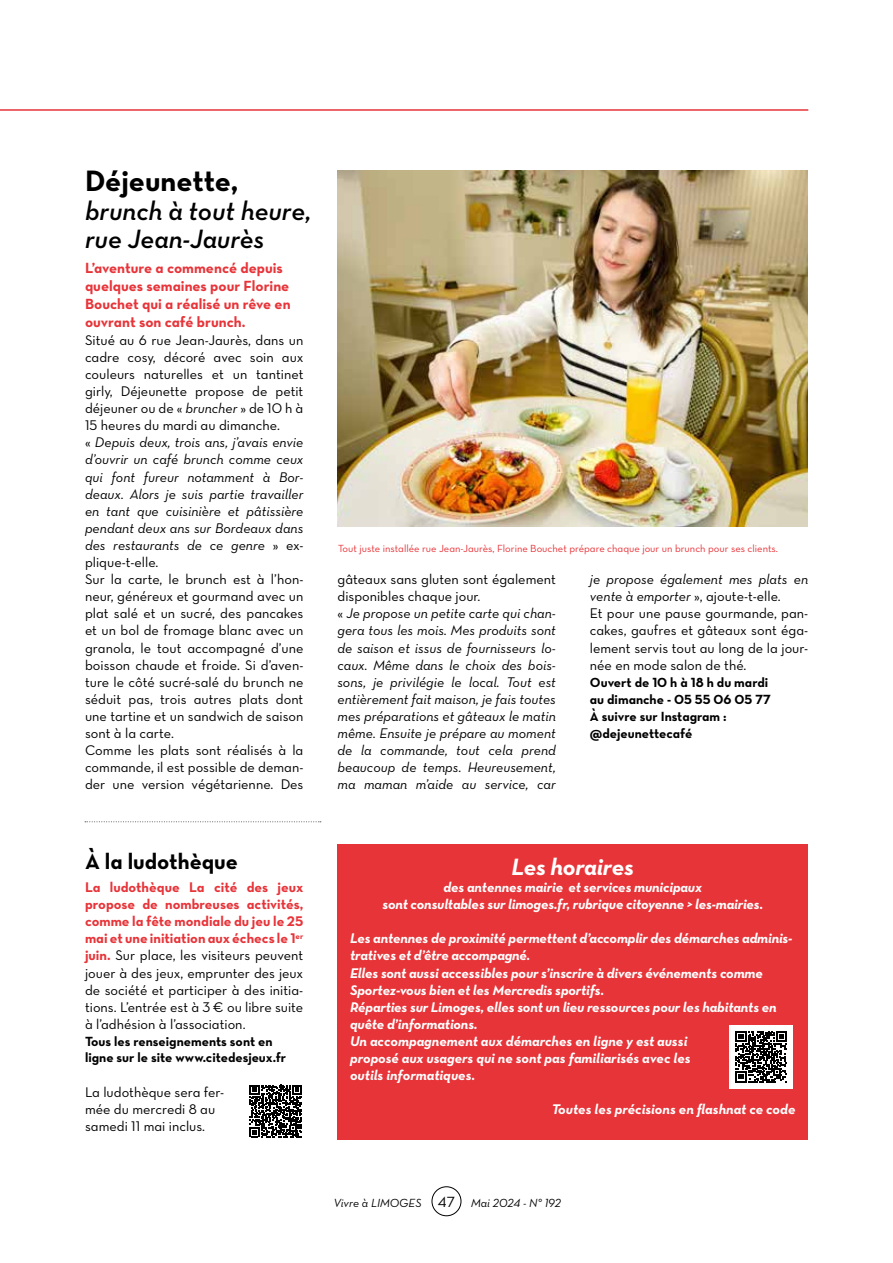
<style>
.page{position:relative;width:893px;height:1263px;background:#fff}
.page>*{position:absolute;margin:0;border:0;box-sizing:border-box;transform-origin:0 0}
.t1{font:30px "Neutra Text Bold Alt";color:#000}
.t2{font:27px/28.5px "Neutra Text Demi Italic Alt";color:#000}
.t3{font:24px "Neutra Text Bold Italic Alt";letter-spacing:-.01em;color:#fff}
.t4{font:22.5px "Neutra Text Bold Alt";color:#000}
.t5{font:15px/18px "Neutra Text Bold Alt";color:#e73439}
.t6{font:14.25px/17.1px "Neutra Text Book Alt";color:#000}
.t7{font:14.25px/17.1px "Neutra Text Book Italic Alt";color:#000;text-align:justify}
.t8{font:14.25px/17.1px "Neutra Text Bold Italic Alt";letter-spacing:-.01em;color:#fff;text-align:center}
.t9{font:14.25px/17.1px "Neutra Text Bold Alt";color:#e73439;text-align:justify}
.t10{font:13.5px/17.1px "Neutra Text Bold Alt";color:#000}
.t11{font:12px "Neutra Text Book Italic Alt";color:#000}
.t12{font:10.5px "Neutra Text Book Alt";color:#e73439}
.s1{font-family:"Neutra Text Book Italic Alt"}
.s2{font-family:"Neutra Text Book Alt"}
.s3{font-family:"Neutra Text Bold Alt";color:#e73439}
.s4{font-family:"Neutra Text Book Alt";font-size:15px}
</style>
<div class="page">
<hr style="left:0;top:109px;width:808px;height:2px;background:#e73439">
<img style="left:337px;top:170px;width:471px;height:356px">
<svg style="left:85px;top:821px;width:236px;height:1px"></svg>
<svg style="left:250px;top:1085px;width:52px;height:52px"></svg>
<div style="left:337px;top:845px;width:471px;height:295px;background:#e73439"></div>
<div style="left:729px;top:1025px;width:64px;height:64px;background:#fff"></div>
<svg style="left:735px;top:1031px;width:52px;height:51px"></svg>
<div style="left:432px;top:1186px;width:29px;height:30px;border:1px solid #000;border-radius:50%"></div>
<h1 class="t1" style="left:85px;top:162px;width:155px">Déjeunette,</h1>
<h2 class="t2" style="left:85px;top:196px;width:228px">brunch à tout heure, rue Jean-Jaurès</h2>
<p class="t5" style="left:85px;top:259px;width:207px">L’aventure a commencé depuis quelques semaines pour Florine<br>Bouchet qui a réalisé un rêve en ouvrant son café brunch.</p>
<p class="t6" style="left:85px;top:331px;width:220px;text-align:justify">Situé au 6 rue Jean-Jaurès, dans un cadre cosy, décoré avec soin aux couleurs naturelles et un tantinet girly, Déjeunette propose de petit déjeuner ou de « <span class="s1">bruncher</span> » de 10 h à 15 heures du mardi au dimanche.</p>
<p class="t7" style="left:85px;top:434px;width:220px"><span class="s2">«</span> Depuis deux, trois ans, j’avais envie d’ouvrir un café brunch comme ceux qui font fureur notamment à Bor&shy;deaux. Alors je suis partie travailler en tant que cuisinière et pâtissière pendant deux ans sur Bordeaux dans des restaurants de ce genre <span class="s2">» ex-</span></p>
<p class="t6" style="left:85px;top:553px;width:220px">plique-t-elle.<br>Sur la carte, le brunch est à l’hon&shy;neur, généreux et gourmand avec un plat salé et un sucré, des pancakes et un bol de fromage blanc avec un granola, le tout accompagné d’une boisson chaude et froide. Si d’aven&shy;ture le côté sucré-salé du brunch ne séduit pas, trois autres plats dont une tartine et un sandwich de saison sont à la carte.<br>Comme les plats sont réalisés à la commande, il est possible de deman&shy;der une version végétarienne. Des</p>
<h3 class="t4" style="left:85px;top:848px;width:154px">À la ludothèque</h3>
<p class="t9" style="left:85px;top:878px;width:220px">La ludothèque La cité des jeux propose de nombreuses activités, comme la fête mondiale du jeu le 25 mai et une initiation aux échecs le 1<sup>er</sup></p>
<p class="t6" style="left:85px;top:947px;width:220px;text-align:justify"><span class="s3">juin.</span> Sur place, les visiteurs peuvent jouer à des jeux, emprunter des jeux de société et participer à des initia&shy;tions. L’entrée est à 3 € ou libre suite à l’adhésion à l’association.</p>
<p class="t10" style="left:85px;top:1033px;width:203px;line-height:16.5px">Tous les renseignements sont en ligne sur le site www.citedesjeux.fr</p>
<p class="t6" style="left:85px;top:1083px;width:141px">La ludothèque sera fer&shy;mée du mercredi 8 au samedi 11 mai inclus.</p>
<p class="t12" style="left:338px;top:542px;width:441px">Tout juste installée rue Jean-Jaurès, Florine Bouchet prépare chaque jour un brunch pour ses clients.</p>
<p class="t6" style="left:337px;top:570px;width:220px">gâteaux sans gluten sont également disponibles chaque jour.</p>
<p class="t7" style="left:337px;top:605px;width:220px"><span class="s2">«</span> Je propose un petite carte qui chan&shy;gera tous les mois. Mes produits sont de saison et issus de fournisseurs lo&shy;caux. Même dans le choix des bois&shy;sons, je privilégie le local. Tout est entièrement fait maison, je fais toutes mes préparations et gâteaux le matin même. Ensuite je prépare au moment de la commande, tout cela prend beaucoup de temps. Heureusement, ma maman m’aide au service, car</p>
<p class="t7" style="left:590px;top:570px;width:220px">je propose également mes plats en</p>
<p class="t6" style="left:590px;top:588px;width:220px"><span class="s1">vente à emporter</span> », ajoute-t-elle.<br>Et pour une pause gourmande, pan&shy;cakes, gaufres et gâteaux sont éga&shy;lement servis tout au long de la jour&shy;née en mode salon de thé.</p>
<p class="t10" style="left:590px;top:673px;width:183px">Ouvert de 10 h à 18 h du mardi au dimanche - 05 55 06 05 77<br>À suivre sur Instagram : @dejeunettecafé</p>
<h3 class="t3" style="left:512px;top:852px;width:124px">Les horaires</h3>
<p class="t8" style="left:382px;top:878px;width:382px">des antennes mairie et services municipaux<br>sont consultables sur limoges.fr, rubrique citoyenne &gt; les-mairies.</p>
<p class="t8" style="left:350px;top:929px;width:444px;text-align:left">Les antennes de proximité permettent d’accomplir des démarches adminis&shy;tratives et d’être accompagné.<br>Elles sont aussi accessibles pour s’inscrire à divers événements comme Sportez-vous bien et les Mercredis sportifs.<br>Réparties sur Limoges, elles sont un lieu ressources pour les habitants en quête d’informations.<br>Un accompagnement aux démarches en ligne y est aussi<br>proposé aux usagers qui ne sont pas familiarisés avec les<br>outils informatiques.</p>
<p class="t8" style="left:552px;top:1100px;width:245px">Toutes les précisions en flashnat ce code</p>
<p class="t11" style="left:334px;top:1195px;width:229px">Vivre à LIMOGES <span class="s4">47</span> Mai 2024 - N° 192</p>
</div>
